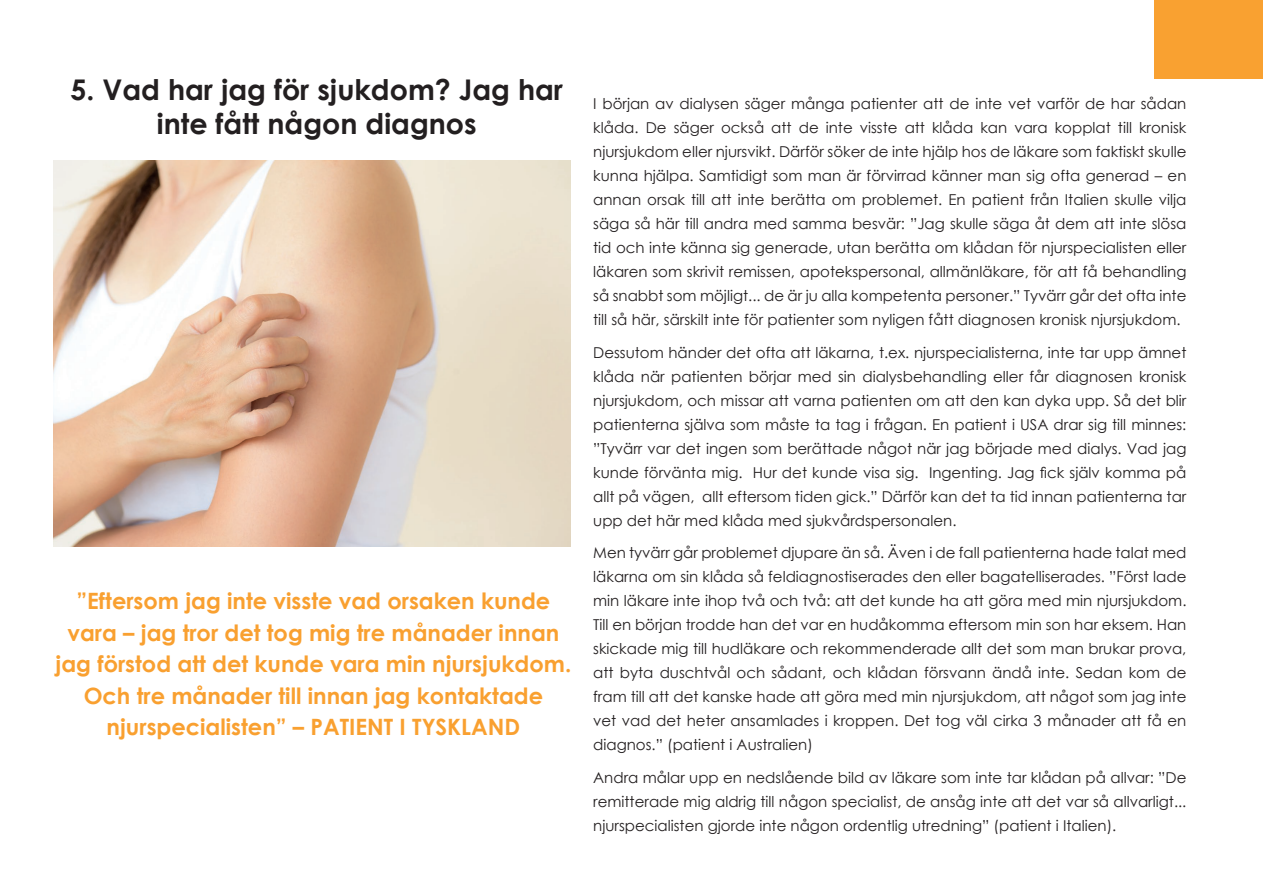
<style>
.page{position:relative;width:1263px;height:893px;background:#fff}
.page>*{position:absolute;margin:0;border:0;box-sizing:border-box;transform-origin:0 0}
.t1{font:700 28.5px/34.2px "Century Gothic";color:#231f20;text-align:center}
.t2{font:700 22.5px/31.5px "Century Gothic";color:#f9a030;text-align:center}
.t3{font:15px/24px "Century Gothic";color:#231f20;text-align:justify}
</style>
<div class="page">
<img style="left:53px;top:161px;width:517px;height:385px">
<div style="left:1154px;top:0;width:109px;height:79px;background:#f9a131"></div>
<p class="t1" style="left:71px;top:71px;width:494px">5. Vad har jag för sjukdom? Jag har inte fått någon diagnos</p>
<p class="t2" style="left:56px;top:584px;width:517px">”Eftersom jag inte visste vad orsaken kunde vara – jag tror det tog mig tre månader innan jag förstod att det kunde vara min njursjukdom.<br>Och tre månader till innan jag kontaktade njurspecialisten” – PATIENT I TYSKLAND</p>
<p class="t3" style="left:593px;top:91px;width:595px">I början av dialysen säger många patienter att de inte vet varför de har sådan klåda. De säger också att de inte visste att klåda kan vara kopplat till kronisk njursjukdom eller njursvikt. Därför söker de inte hjälp hos de läkare som faktiskt skulle kunna hjälpa. Samtidigt som man är förvirrad känner man sig ofta generad – en annan orsak till att inte berätta om problemet. En patient från Italien skulle vilja säga så här till andra med samma besvär: ”Jag skulle säga åt dem att inte slösa tid och inte känna sig generade, utan berätta om klådan för njurspecialisten eller läkaren som skrivit remissen, apotekspersonal, allmänläkare, för att få behandling så snabbt som möjligt... de är ju alla kompetenta personer.” Tyvärr går det ofta inte till så här, särskilt inte för patienter som nyligen fått diagnosen kronisk njursjukdom.</p>
<p class="t3" style="left:593px;top:340px;width:595px">Dessutom händer det ofta att läkarna, t.ex. njurspecialisterna, inte tar upp ämnet klåda när patienten börjar med sin dialysbehandling eller får diagnosen kronisk njursjukdom, och missar att varna patienten om att den kan dyka upp. Så det blir patienterna själva som måste ta tag i frågan. En patient i USA drar sig till minnes: ”Tyvärr var det ingen som berättade något när jag började med dialys. Vad jag kunde förvänta mig. Hur det kunde visa sig. Ingenting. Jag fick själv komma på allt på vägen, allt eftersom tiden gick.” Därför kan det ta tid innan patienterna tar upp det här med klåda med sjukvårdspersonalen.</p>
<p class="t3" style="left:593px;top:540px;width:595px">Men tyvärr går problemet djupare än så. Även i de fall patienterna hade talat med läkarna om sin klåda så feldiagnostiserades den eller bagatelliserades. ”Först lade min läkare inte ihop två och två: att det kunde ha att göra med min njursjukdom.<br>Till en början trodde han det var en hudåkomma eftersom min son har eksem. Han skickade mig till hudläkare och rekommenderade allt det som man brukar prova, att byta duschtvål och sådant, och klådan försvann ändå inte. Sedan kom de fram till att det kanske hade att göra med min njursjukdom, att något som jag inte vet vad det heter ansamlades i kroppen. Det tog väl cirka 3 månader att få en diagnos.” (patient i Australien)</p>
<p class="t3" style="left:593px;top:765px;width:595px">Andra målar upp en nedslående bild av läkare som inte tar klådan på allvar: ”De remitterade mig aldrig till någon specialist, de ansåg inte att det var så allvarligt... njurspecialisten gjorde inte någon ordentlig utredning” (patient i Italien).</p>
</div>
